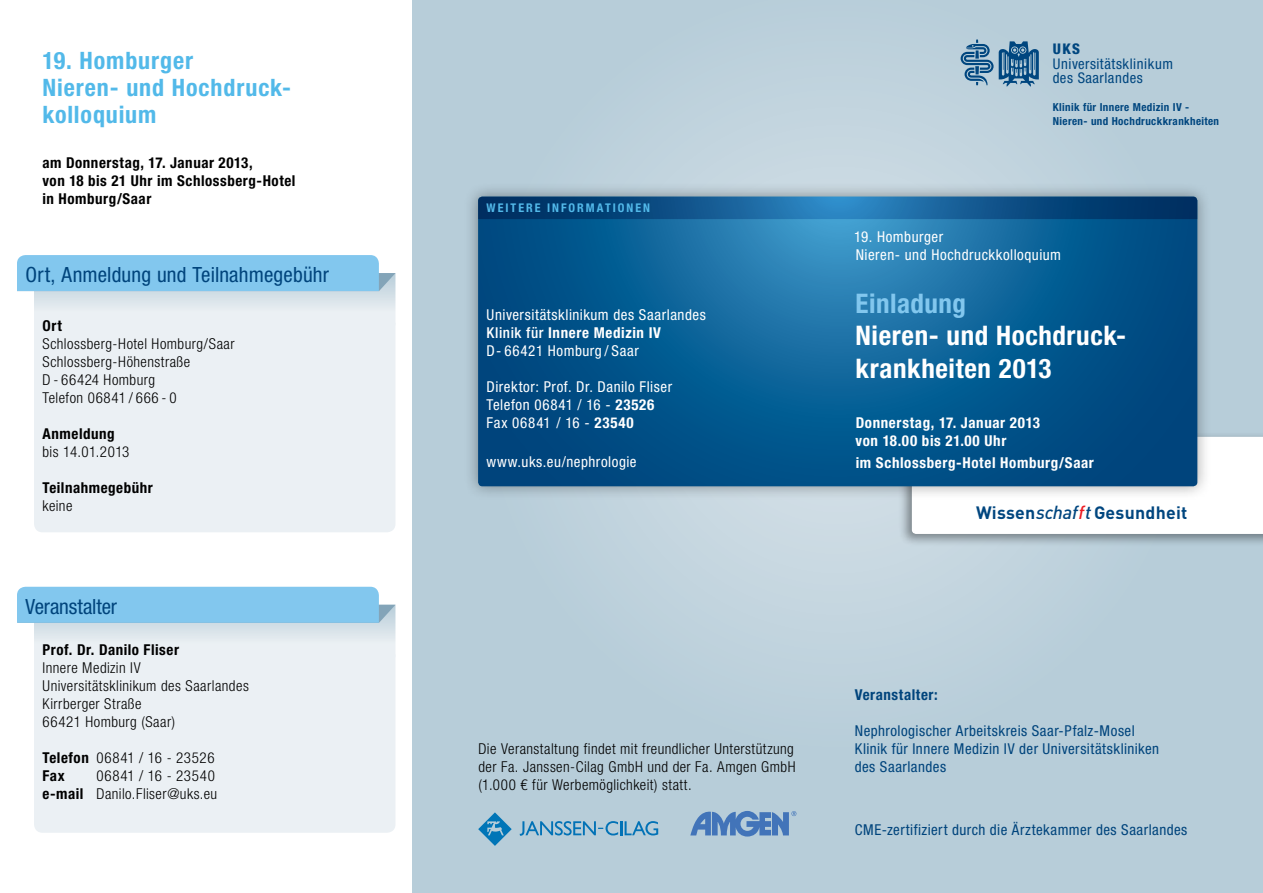
<style>
.page{position:relative;width:1263px;height:893px;background:#fff}
.page>*{position:absolute;margin:0;border:0;box-sizing:border-box;transform-origin:0 0}
.t1{font:700 condensed 27px/32.4px "Helvetica Neue LT Std";letter-spacing:.02em;color:#fff}
.t2{font:700 condensed 27px "Helvetica Neue LT Std";letter-spacing:.02em;color:#82c7ee}
.t3{font:700 condensed 24px/27px "Helvetica Neue LT Std";letter-spacing:.035em;color:#52b9e9}
.t4{font:condensed 21px "Helvetica Neue LT Std";letter-spacing:.01em;color:#00447c}
.t5{font:700 17.7px "DIN Pro";letter-spacing:.015em;color:#00467f}
.t6{font:300 condensed 15px/18px "Helvetica Neue LT Std";letter-spacing:.03em;color:#000}
.t7{font:condensed 15px/18px "Helvetica Neue LT Std";letter-spacing:.035em;color:#fff}
.t8{font:condensed 15px/18px "Helvetica Neue LT Std";letter-spacing:.03em;color:#00447c}
.t9{font:700 condensed 15px/18px "Helvetica Neue LT Std";letter-spacing:.035em;color:#000}
.t10{font:700 condensed 15px/18px "Helvetica Neue LT Std";letter-spacing:.04em;color:#fff}
.t11{font:700 condensed 15px "Helvetica Neue LT Std";letter-spacing:.035em;color:#00447c}
.t12{font:condensed 14.7px/14.2px "Helvetica Neue LT Std";letter-spacing:.04em;color:#00467f}
.t13{font:800 condensed 14.7px "Helvetica Neue LT Std";color:#00467f}
.t14{font:700 condensed 12px "Helvetica Neue LT Std";letter-spacing:.165em;color:#52b9e9}
.t15{font:700 condensed 11.1px/13.4px "Helvetica Neue LT Std";letter-spacing:.035em;color:#00467f}
.s1{font-weight:700}
.s2{font-weight:500}
.s3{font-weight:500;font-style:italic;font-size:18.75px}
.s4{font-weight:500;font-style:italic;font-size:18.75px;color:#ed1d24}
</style>
<div class="page">
<div style="left:412px;top:0;width:851px;height:893px;background:linear-gradient(to right,#bbcfdb,#bacfda)"></div>
<div style="left:898px;top:432px;width:365px;height:115px;background:#000;opacity:.4"></div>
<svg style="left:912px;top:437px;width:351px;height:97px"></svg>
<div style="left:464px;top:182px;width:747px;height:318px;background:#000;opacity:.35"></div>
<svg style="left:478px;top:219px;width:719px;height:267px"></svg>
<svg style="left:478px;top:197px;width:719px;height:22px"></svg>
<svg style="left:690px;top:811px;width:106px;height:25px"></svg>
<div style="left:34px;top:332px;width:361px;height:200px;background:#ebf0f4"></div>
<svg style="left:17px;top:255px;width:378px;height:77px"></svg>
<div style="left:34px;top:663px;width:361px;height:170px;background:#ebf0f4"></div>
<svg style="left:17px;top:587px;width:378px;height:76px"></svg>
<svg style="left:999px;top:41px;width:40px;height:45px"></svg>
<svg style="left:961px;top:39px;width:32px;height:46px"></svg>
<svg style="left:520px;top:821px;width:138px;height:15px"></svg>
<svg style="left:478px;top:812px;width:34px;height:34px"></svg>
<h2 class="t3" style="left:43px;top:47px;width:250px">19. Homburger<br>Nieren- und Hochdruck&shy;kolloquium</h2>
<p class="t9" style="left:43px;top:154px;width:254px">am Donnerstag, 17. Januar 2013,<br>von 18 bis 21 Uhr im Schlossberg-Hotel in Homburg/Saar</p>
<h3 class="t4" style="left:26px;top:262px;width:305px">Ort, Anmeldung und Teilnahmegebühr</h3>
<p class="t9" style="left:43px;top:316px;width:21px">Ort</p>
<p class="t6" style="left:43px;top:335px;width:194px">Schlossberg-Hotel Homburg/Saar<br>Schlossberg-Höhenstraße<br>D - 66424 Homburg<br>Telefon 06841 / 666 - 0</p>
<p class="t9" style="left:43px;top:424px;width:74px">Anmeldung</p>
<p class="t6" style="left:43px;top:443px;width:88px">bis 14.01.2013</p>
<p class="t9" style="left:43px;top:478px;width:112px">Teilnahmegebühr</p>
<p class="t6" style="left:43px;top:497px;width:31px">keine</p>
<h3 class="t4" style="left:26px;top:594px;width:93px">Veranstalter</h3>
<p class="t9" style="left:43px;top:640px;width:138px">Prof. Dr. Danilo Fliser</p>
<p class="t6" style="left:43px;top:659px;width:208px">Innere Medizin IV<br>Universitätsklinikum des Saarlandes<br>Kirrberger Straße<br>66421 Homburg (Saar)</p>
<p class="t6" style="left:43px;top:749px;width:174px"><span class="s1">Telefon</span> 06841 / 16 - 23526<br><span class="s1">Fax</span></p>
<p class="t6" style="left:42px;top:767px;width:176px;text-align:right">06841 / 16 - 23540<br><span class="s1">e-mail</span> Danilo.Fliser@uks.eu</p>
<p class="t14" style="left:487px;top:201px;width:149px">Weitere informAtionen</p>
<p class="t7" style="left:487px;top:305px;width:221px">Universitätsklinikum des Saarlandes<br><span class="s2">Klinik für</span> <span class="s1">Innere Medizin IV<br></span>D - 66421 Homburg / Saar</p>
<p class="t7" style="left:487px;top:377px;width:187px">Direktor: Prof. Dr. Danilo Fliser<br>Telefon 06841 / 16 - <span class="s1">23526<br></span>Fax 06841 / 16 - <span class="s1">23540</span></p>
<p class="t7" style="left:487px;top:453px;width:152px">www.uks.eu/nephrologie</p>
<p class="t13" style="left:1053px;top:40px;width:29px">UKS</p>
<p class="t12" style="left:1053px;top:56px;width:122px">Universitätsklinikum des Saarlandes</p>
<p class="t15" style="left:1053px;top:101px;width:168px">Klinik für Innere Medizin IV -<br>Nieren- und Hochdruckkrankheiten</p>
<p class="t7" style="left:854px;top:227px;width:208px">19. Homburger<br>Nieren- und Hochdruckkolloquium</p>
<h1 class="t2" style="left:855px;top:287px;width:112px">Einladung</h1>
<h1 class="t1" style="left:855px;top:319px;width:272px">Nieren- und Hochdruck&shy;krankheiten 2013</h1>
<p class="t10" style="left:856px;top:414px;width:186px">Donnerstag, 17. Januar 2013 von 18.00 bis 21.00 Uhr</p>
<p class="t10" style="left:856px;top:453px;width:240px">im Schlossberg-Hotel Homburg/Saar</p>
<p class="t5" style="left:976px;top:501px;width:213px">Wissen<span class="s3">schaf</span><span class="s4">f</span><span class="s3">t</span> Gesundheit</p>
<p class="t6" style="left:478px;top:740px;width:319px">Die Veranstaltung findet mit freundlicher Unterstützung der Fa. Janssen-Cilag GmbH und der Fa. Amgen GmbH (1.000 € für Werbemöglichkeit) statt.</p>
<p class="t11" style="left:855px;top:686px;width:84px">Veranstalter:</p>
<p class="t8" style="left:855px;top:722px;width:306px">Nephrologischer Arbeitskreis Saar-Pfalz-Mosel<br>Klinik für Innere Medizin IV der Universitätskliniken des Saarlandes</p>
<p class="t8" style="left:855px;top:821px;width:334px">CME-zertifiziert durch die Ärztekammer des Saarlandes</p>
</div>
